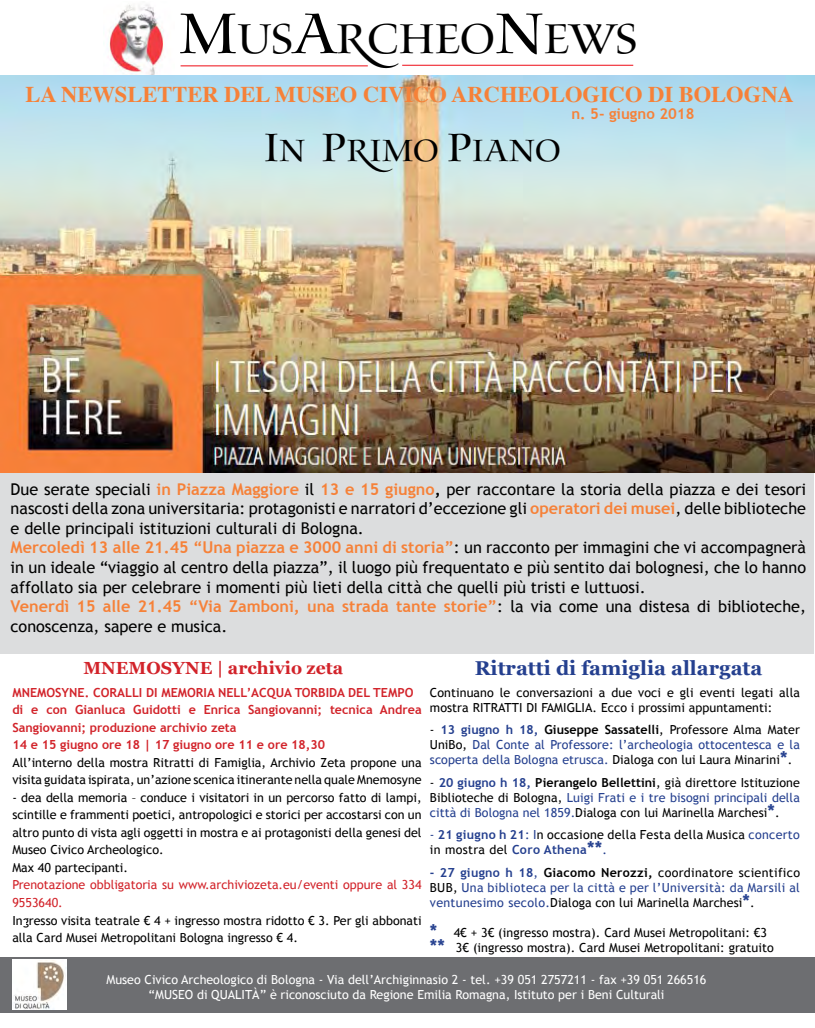
<style>
.page{position:relative;width:815px;height:1028px;background:#fff}
.page>*{position:absolute;margin:0;border:0;box-sizing:border-box;transform-origin:0 0}
.t1{font:47.5px "Waters Titling MM 370 700";color:#000}
.t2{font:35px "Waters Titling MM 370 700";color:#000}
.t3{font:700 22.5px "Times";color:#f68138}
.t4{font:700 20px "Georgia";color:#25408f}
.t5{font:700 17.5px "Georgia";color:#d2232a}
.t6{font:16.25px/19.5px "Trebuchet MS";color:#000}
.t7{font:700 15px "Trebuchet MS";color:#f68138}
.t8{font:12.5px/17.5px "Trebuchet MS";color:#000}
.t9{font:12.5px/15px "Trebuchet MS";letter-spacing:.005em;color:#25408f;text-align:justify}
.t10{font:700 12.5px/17.5px "Trebuchet MS";color:#d2232a}
.t11{font:12.5px/15px "Trebuchet MS";color:#fff;text-align:center}
.t12{font:12.5px/15px "Trebuchet MS";letter-spacing:.025em;color:#000}
.t13{font:12.5px/17.5px "Trebuchet MS";color:#d2232a}
.s1{font-size:65px}
.s2{font-family:"Waters Titling MM Alt 370 700"}
.s3{font-size:45px}
.s4{font-weight:700;color:#f68138}
.s5{font-weight:700}
.s6{color:#000}
.s7{font-weight:700;color:#000}
.s8{font-weight:700;font-size:17.5px}
.s9{font-weight:700;color:#25408f}
.s10{color:#25408f}
.s11{font-weight:700;font-size:17.5px;color:#25408f}
</style>
<div class="page">
<div style="left:0;top:472px;width:813px;height:181px;background:#dcddde"></div>
<img style="left:107px;top:4px;width:57px;height:71px">
<hr style="left:181px;top:65px;width:187px;height:1px;background:#f23c44">
<hr style="left:402px;top:65px;width:231px;height:1px;background:#f23c44">
<img style="left:0;top:76px;width:815px;height:396px">
<div style="left:0;top:956px;width:814px;height:56px;background:#6d6e71"></div>
<img style="left:13px;top:959px;width:54px;height:50px">
<h1 class="t1" style="left:178px;top:17px;width:460px"><span class="s1">M</span>US<span class="s1">A</span><span class="s2">r</span>CHEO<span class="s1">N</span>EWS</h1>
<h3 class="t3" style="left:25px;top:79px;width:770px">LA NEWSLETTER DEL MUSEO CIVICO ARCHEOLOGICO DI BOLOGNA</h3>
<h2 class="t2" style="left:264px;top:134px;width:298px"><span class="s3">I</span>N <span class="s3">P</span><span class="s2">r</span>IMO <span class="s3">P</span>IANO</h2>
<p class="t7" style="left:571px;top:104px;width:125px">n. 5- giugno 2018</p>
<p class="t6" style="left:11px;top:479px;width:797px">Due serate speciali <span class="s4">in Piazza Maggiore</span> il <span class="s4">13 e 15 giugno</span><span class="s5">,</span> per raccontare la storia della piazza e dei tesori nascosti della zona universitaria: protagonisti e narratori d’eccezione gli <span class="s4">operatori dei musei</span>, delle biblioteche e delle principali istituzioni culturali di Bologna.<br><span class="s4">Mercoledì 13 alle 21.45 “Una piazza e 3000 anni di storia”</span>: un racconto per immagini che vi accompagnerà in un ideale “viaggio al centro della piazza”, il luogo più frequentato e più sentito dai bolognesi, che lo hanno affollato sia per celebrare i momenti più lieti della città che quelli più tristi e luttuosi.<br><span class="s4">Venerdì 15 alle 21.45 “Via Zamboni, una strada tante storie”</span>: la via come una distesa di biblioteche, conoscenza, sapere e musica.</p>
<h3 class="t5" style="left:83px;top:654px;width:261px">MNEMOSYNE | archivio zeta</h3>
<p class="t10" style="left:12px;top:683px;width:411px">MNEMOSYNE. CORALLI DI MEMORIA NELL’ACQUA TORBIDA DEL TEMPO di e con Gianluca Guidotti e Enrica Sangiovanni; tecnica Andrea Sangiovanni; produzione archivio zeta<br>14 e 15 giugno ore 18 | 17 giugno ore 11 e ore 18,30</p>
<p class="t8" style="left:12px;top:754px;width:411px">All’interno della mostra Ritratti di Famiglia, Archivio Zeta propone una visita guidata ispirata, un’azione scenica itinerante nella quale Mnemosyne</p>
<p class="t8" style="left:12px;top:789px;width:411px">- dea della memoria – conduce i visitatori in un percorso fatto di lampi, scintille e frammenti poetici, antropologici e storici per accostarsi con un altro punto di vista agli oggetti in mostra e ai protagonisti della genesi del Museo Civico Archeologico.<br>Max 40 partecipanti.</p>
<p class="t13" style="left:12px;top:876px;width:411px">Prenotazione obbligatoria su www.archiviozeta.eu/eventi oppure al 334<br>9553640.</p>
<p class="t8" style="left:12px;top:911px;width:411px">Ingresso visita teatrale € 4 + ingresso mostra ridotto € 3. Per gli abbonati alla Card Musei Metropolitani Bologna ingresso € 4.</p>
<h3 class="t4" style="left:475px;top:652px;width:289px">Ritratti di famiglia allargata</h3>
<p class="t8" style="left:430px;top:685px;width:372px;line-height:15px">Continuano le conversazioni a due voci e gli eventi legati alla mostra RITRATTI DI FAMIGLIA. Ecco i prossimi appuntamenti:</p>
<p class="t9" style="left:430px;top:722px;width:372px"><span class="s6">-</span> <span class="s5">13 giugno h 18,</span> <span class="s7">Giuseppe Sassatelli</span><span class="s6">, Professore Alma Mater UniBo,</span> Dal Conte al Professore: l’archeologia ottocentesca e la scoperta della Bologna etrusca. <span class="s6">Dialoga con lui Laura Minarini</span><span class="s8">*</span><span class="s6">.</span></p>
<p class="t8" style="left:430px;top:775px;width:372px;line-height:15px;text-align:justify">- <span class="s9">20 giugno h 18,</span> <span class="s5">Pierangelo Bellettini</span>, già direttore Istituzione Biblioteche di Bologna, <span class="s10">Luigi Frati e i tre bisogni principali della città di Bologna nel 1859.</span>Dialoga con lui Marinella Marchesi<span class="s11">*</span>.</p>
<p class="t12" style="left:430px;top:827px;width:371px"><span class="s10">-</span> <span class="s9">21 giugno h 21</span><span class="s10">: I</span>n occasione della Festa della Musica <span class="s10">concerto </span>in mostra del <span class="s9">Coro Athena</span><span class="s11">**</span><span class="s10">.</span></p>
<p class="t9" style="left:430px;top:865px;width:372px"><span class="s5">- 27 giugno h 18</span>, <span class="s7">Giacomo Nerozzi,</span> <span class="s6">coordinatore scientifico BUB,</span> Una biblioteca per la città e per l’Università: da Marsili al ventunesimo secolo.<span class="s6">Dialoga con lui Marinella Marchesi</span><span class="s8">*</span><span class="s6">.</span></p>
<p class="t8" style="left:430px;top:925px;width:345px;line-height:15px"><span class="s11">*</span> 4€ + 3€ (ingresso mostra). Card Musei Metropolitani: €3 <span class="s11">**</span> 3€ (ingresso mostra). Card Musei Metropolitani: gratuito</p>
<p class="t11" style="left:106px;top:972px;width:601px">Museo Civico Archeologico di Bologna - Via dell’Archiginnasio 2 - tel. +39 051 2757211 - fax +39 051 266516 “MUSEO di QUALITÀ” è riconosciuto da Regione Emilia Romagna, Istituto per i Beni Culturali</p>
</div>
